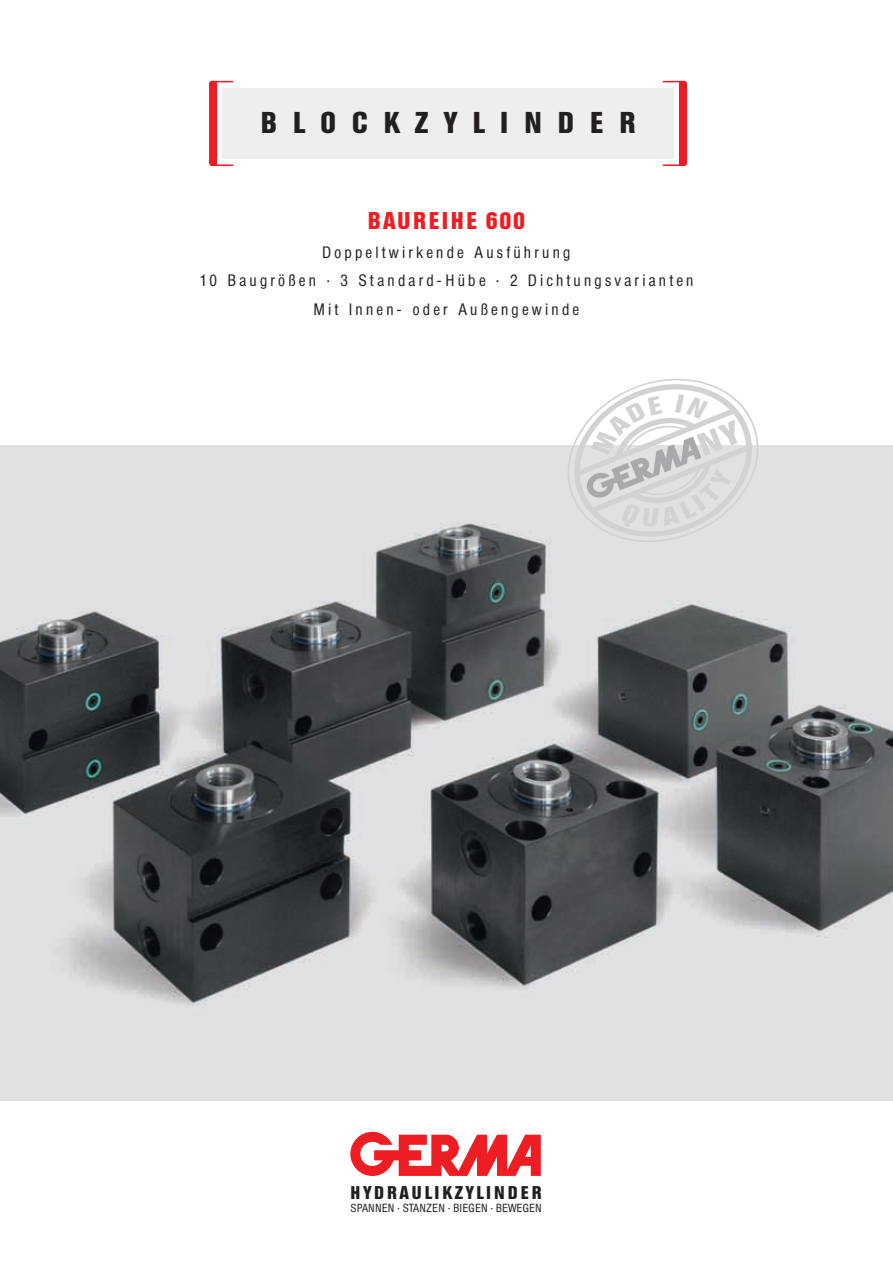
<style>
.page{position:relative;width:893px;height:1263px;background:#fff}
.page>*{position:absolute;margin:0;border:0;box-sizing:border-box;transform-origin:0 0}
.t1{font:700 29.85px "Helvetica Con BQ";letter-spacing:.54em;color:#231f20}
.t2{font:700 24px "Helvetica Con BQ";letter-spacing:.105em;color:#ee1d23}
.t3{font:700 18.3px "Helvetica Con BQ";letter-spacing:.145em;color:#231f20}
.t4{font:300 16.5px/28.5px "Helvetica Con BQ";letter-spacing:.2em;color:#231f20;text-align:center}
.t5{font:300 11.7px "Helvetica Con BQ";letter-spacing:.06em;color:#231f20}
</style>
<div class="page">
<img style="left:0;top:446px;width:893px;height:655px">
<div style="left:223px;top:88px;width:451px;height:71px;background:#eeeeef"></div>
<svg style="left:217px;top:81px;width:16px;height:1px"></svg>
<hr style="left:212px;top:164px;width:21px;height:2px;background:#ee1d23">
<div style="left:209px;top:81px;width:6px;height:85px;background:#ee1d23;border-radius:3px"></div>
<div style="left:212px;top:81px;width:5px;height:84px;background:#ee1d23"></div>
<hr style="left:663px;top:164px;width:21px;height:2px;background:#ee1d23">
<svg style="left:663px;top:81px;width:19px;height:1px"></svg>
<div style="left:681px;top:81px;width:6px;height:85px;background:#ee1d23;border-radius:3px"></div>
<div style="left:679px;top:82px;width:5px;height:83px;background:#ee1d23"></div>
<div style="left:543px;top:445px;width:240px;height:125px;background:#e0e1e3"></div>
<svg style="left:547px;top:378px;width:232px;height:188px"></svg>
<svg style="left:350px;top:1132px;width:191px;height:44px"></svg>
<svg style="left:569px;top:395px;width:188px;height:124px"></svg>
<h1 class="t1" style="left:261px;top:106px;width:376px">BLOCKZYLINDER</h1>
<h2 class="t2" style="left:368px;top:208px;width:159px">BAUREIHE 600</h2>
<p class="t4" style="left:200px;top:237px;width:495px">Doppeltwirkende Ausführung<br>10 Baugrößen · 3 Standard-Hübe · 2 Dichtungsvarianten<br>Mit Innen- oder Außengewinde</p>
<p class="t3" style="left:351px;top:1182px;width:193px">HYDRAULIKZYLINDER</p>
<p class="t5" style="left:351px;top:1202px;width:192px">SPANNEN · STANZEN · BIEGEN · BEWEGEN</p>
</div>
